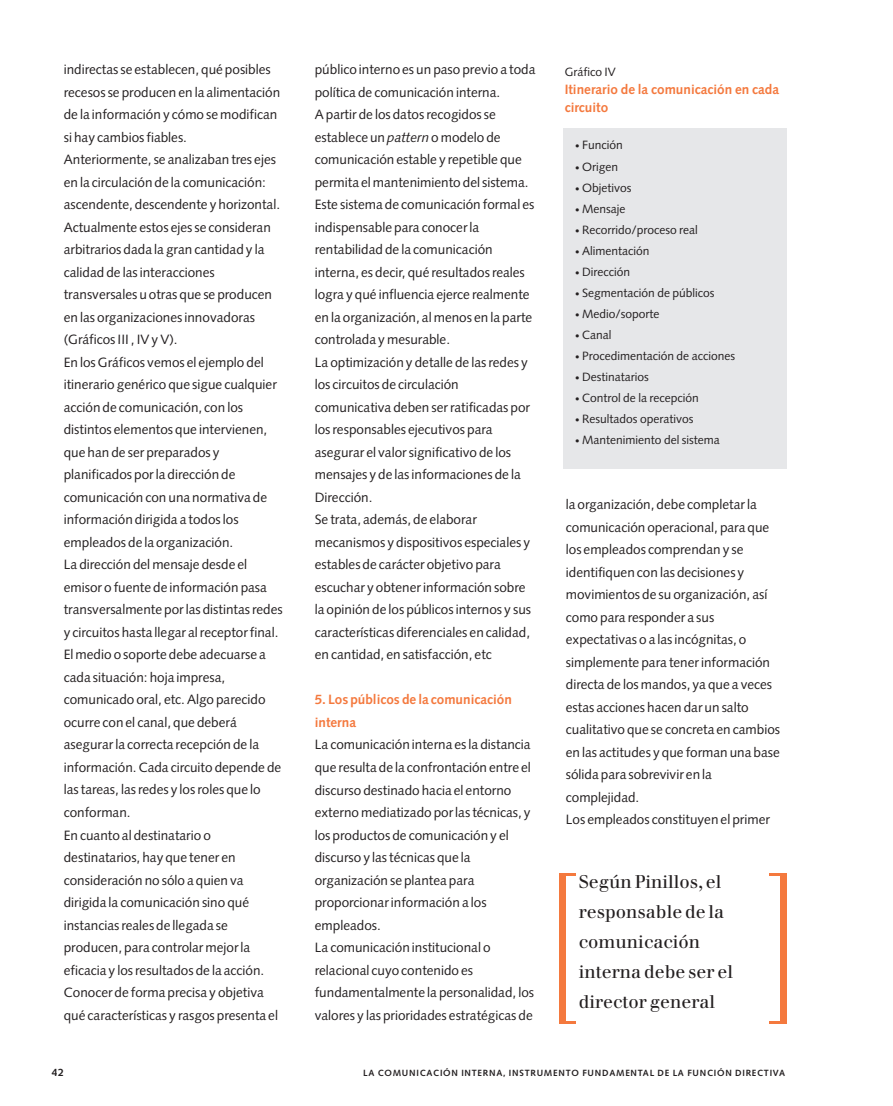
<style>
.page{position:relative;width:893px;height:1106px;background:#fff}
.page>*{position:absolute;margin:0;border:0;box-sizing:border-box;transform-origin:0 0}
.t1{font:18px/30px "Winterthur Serif";color:#231f20}
.t2{font:13.5px/22.5px "Winterthur";color:#231f20}
.t3{font:700 13.5px/22.5px "Winterthur";color:#f4793e}
.t4{font:12px "Winterthur";color:#231f20}
.t5{font:700 10.5px "Winterthur";color:#231f20}
.t6{font:700 9px "Winterthur";letter-spacing:.085em;color:#231f20}
.s1{font-style:italic}
.s2{font-size:9px}
</style>
<div class="page">
<div style="left:563px;top:128px;width:223px;height:340px;background:#e6e7e9"></div>
<div style="left:558px;top:873px;width:7px;height:151px;background:#f4793e"></div>
<hr style="left:561px;top:873px;width:15px;height:3px;background:#f4793e">
<hr style="left:561px;top:1021px;width:15px;height:3px;background:#f4793e">
<div style="left:780px;top:873px;width:6px;height:151px;background:#f4793e"></div>
<hr style="left:769px;top:1021px;width:15px;height:3px;background:#f4793e">
<hr style="left:769px;top:873px;width:15px;height:3px;background:#f4793e">
<p class="t2" style="left:64px;top:60px;width:220px">indirectas se establecen, qué posibles recesos se producen en la alimentación de la información y cómo se modifican si hay cambios fiables.<br>Anteriormente, se analizaban tres ejes en la circulación de la comunicación: ascendente, descendente y horizontal.<br>Actualmente estos ejes se consideran arbitrarios dada la gran cantidad y la calidad de las interacciones transversales u otras que se producen en las organizaciones innovadoras (Gráficos III , IV y V).<br>En los Gráficos vemos el ejemplo del itinerario genérico que sigue cualquier acción de comunicación, con los distintos elementos que intervienen, que han de ser preparados y planificados por la dirección de comunicación con una normativa de información dirigida a todos los empleados de la organización.<br>La dirección del mensaje desde el emisor o fuente de información pasa transversalmente por las distintas redes y circuitos hasta llegar al receptor final.<br>El medio o soporte debe adecuarse a cada situación: hoja impresa, comunicado oral, etc. Algo parecido ocurre con el canal, que deberá asegurar la correcta recepción de la información. Cada circuito depende de las tareas, las redes y los roles que lo conforman.<br>En cuanto al destinatario o destinatarios, hay que tener en consideración no sólo a quien va dirigida la comunicación sino qué instancias reales de llegada se producen, para controlar mejor la eficacia y los resultados de la acción.<br>Conocer de forma precisa y objetiva qué características y rasgos presenta el</p>
<p class="t2" style="left:315px;top:60px;width:222px">público interno es un paso previo a toda política de comunicación interna.<br>A partir de los datos recogidos se establece un <span class="s1">pattern</span> o modelo de comunicación estable y repetible que permita el mantenimiento del sistema.<br>Este sistema de comunicación formal es indispensable para conocer la rentabilidad de la comunicación interna, es decir, qué resultados reales logra y qué influencia ejerce realmente en la organización, al menos en la parte controlada y mesurable.<br>La optimización y detalle de las redes y los circuitos de circulación comunicativa deben ser ratificadas por los responsables ejecutivos para asegurar el valor significativo de los mensajes y de las informaciones de la Dirección.<br>Se trata, además, de elaborar mecanismos y dispositivos especiales y estables de carácter objetivo para escuchar y obtener información sobre la opinión de los públicos internos y sus características diferenciales en calidad, en cantidad, en satisfacción, etc</p>
<p class="t3" style="left:315px;top:690px;width:199px">5. Los públicos de la comunicación interna</p>
<p class="t2" style="left:315px;top:735px;width:221px">La comunicación interna es la distancia que resulta de la confrontación entre el discurso destinado hacia el entorno externo mediatizado por las técnicas, y los productos de comunicación y el discurso y las técnicas que la organización se plantea para proporcionar información a los empleados.<br>La comunicación institucional o relacional cuyo contenido es fundamentalmente la personalidad, los valores y las prioridades estratégicas de</p>
<p class="t4" style="left:564px;top:67px;width:53px">Gráfico IV</p>
<p class="t3" style="left:564px;top:81px;width:216px;line-height:18px">Itinerario de la comunicación en cada circuito</p>
<p class="t4" style="left:575px;top:141px;width:49px"><span class="s2">•</span> Función</p>
<p class="t4" style="left:575px;top:162px;width:45px"><span class="s2">•</span> Origen</p>
<p class="t4" style="left:575px;top:183px;width:58px"><span class="s2">•</span> Objetivos</p>
<p class="t4" style="left:575px;top:204px;width:52px"><span class="s2">•</span> Mensaje</p>
<p class="t4" style="left:575px;top:225px;width:124px"><span class="s2">•</span> Recorrido/proceso real</p>
<p class="t4" style="left:575px;top:246px;width:76px"><span class="s2">•</span> Alimentación</p>
<p class="t4" style="left:575px;top:267px;width:56px"><span class="s2">•</span> Dirección</p>
<p class="t4" style="left:575px;top:288px;width:141px"><span class="s2">•</span> Segmentación de públicos</p>
<p class="t4" style="left:575px;top:309px;width:86px"><span class="s2">•</span> Medio/soporte</p>
<p class="t4" style="left:575px;top:330px;width:38px"><span class="s2">•</span> Canal</p>
<p class="t4" style="left:575px;top:351px;width:161px"><span class="s2">•</span> Procedimentación de acciones</p>
<p class="t4" style="left:575px;top:372px;width:75px"><span class="s2">•</span> Destinatarios</p>
<p class="t4" style="left:575px;top:393px;width:125px"><span class="s2">•</span> Control de la recepción</p>
<p class="t4" style="left:575px;top:414px;width:120px"><span class="s2">•</span> Resultados operativos</p>
<p class="t4" style="left:575px;top:435px;width:146px"><span class="s2">•</span> Mantenimiento del sistema</p>
<p class="t2" style="left:566px;top:494px;width:216px">la organización, debe completar la comunicación operacional, para que los empleados comprendan y se identifiquen con las decisiones y movimientos de su organización, así como para responder a sus expectativas o a las incógnitas, o simplemente para tener información directa de los mandos, ya que a veces estas acciones hacen dar un salto cualitativo que se concreta en cambios en las actitudes y que forman una base sólida para sobrevivir en la complejidad.<br>Los empleados constituyen el primer</p>
<h1 class="t1" style="left:579px;top:868px;width:156px">Según Pinillos, el responsable de la comunicación interna debe ser el director general</h1>
<p class="t5" style="left:52px;top:1068px;width:14px">42</p>
<p class="t6" style="left:363px;top:1069px;width:423px">LA COMUNICACIÓN INTERNA, INSTRUMENTO FUNDAMENTAL DE LA FUNCIÓN DIRECTIVA</p>
</div>
